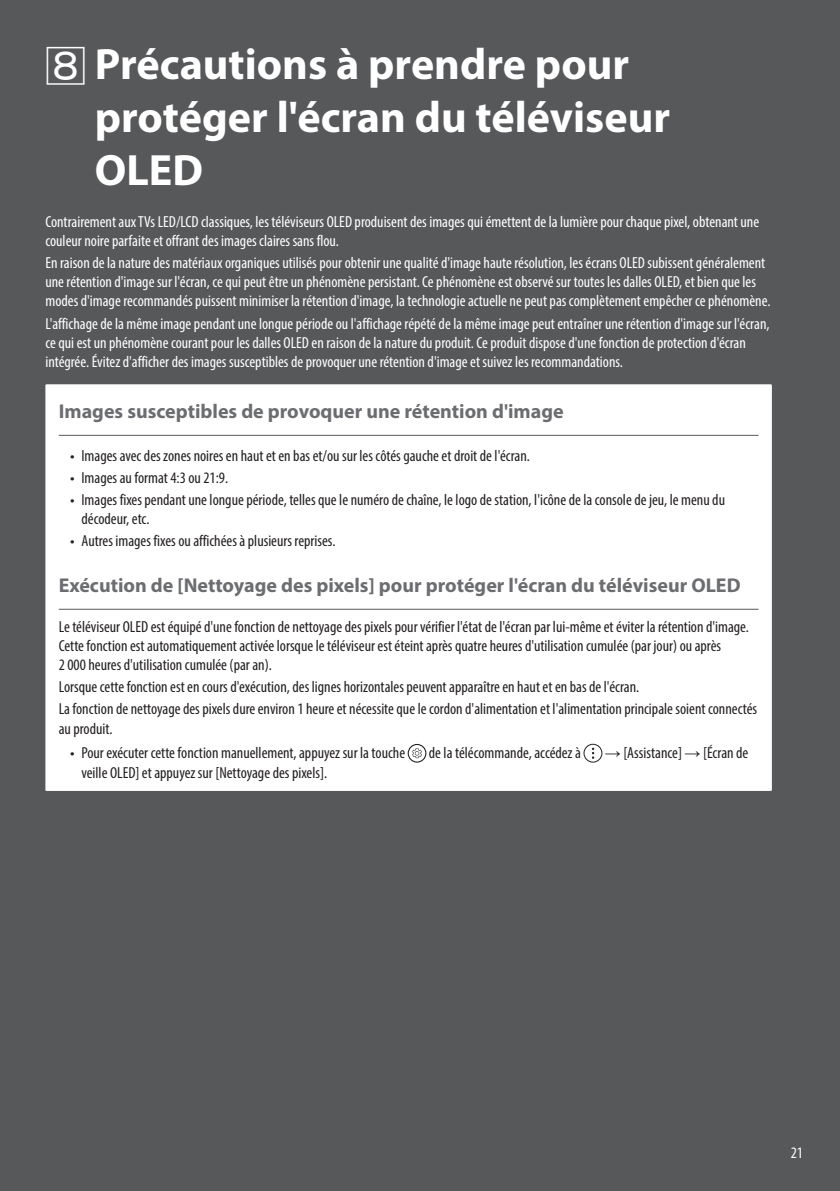
<style>
.page{position:relative;width:840px;height:1191px;background:#fff}
.page>*{position:absolute;margin:0;border:0;box-sizing:border-box;transform-origin:0 0}
.Title1_White{font:700 44px/52.8px "Myriad Pro";color:#fff}
.t1{font:700 20px "Myriad Pro";color:#6c6d70}
.t2{font:condensed 16px/19.2px "Myriad Pro";color:#231f20}
.Body{font:condensed 16px/19.2px "Myriad Pro";color:#fff}
.Page_Number_Right{font:condensed 16px "Myriad Pro";color:#fff}
.s1{font-family:"LG Smart";font-stretch:normal}
.s2{font-family:"Arial";font-stretch:normal}
</style>
<div class="page">
<div style="left:0;top:0;width:839px;height:1191px;background:#57585a"></div>
<div style="left:46px;top:385px;width:724px;height:405px;background:#fff"></div>
<hr style="left:59px;top:435px;width:699px;height:1px;background:#57585a">
<hr style="left:59px;top:609px;width:699px;height:1px;background:#57585a">
<div style="left:407px;top:744px;width:19px;height:18px;border:1px solid #231f20;border-radius:50%"></div>
<svg style="left:412px;top:748px;width:9px;height:10px"></svg>
<div style="left:583px;top:743px;width:19px;height:19px;border:1px solid #231f20;border-radius:50%"></div>
<svg style="left:592px;top:747px;width:2px;height:12px"></svg>
<div style="left:45px;top:384px;width:726px;height:407px;border:2px solid #fff"></div>
<p class="Title1_White" style="left:95px;top:37px;width:576px">Précautions à prendre pour protéger l'écran du téléviseur<br>OLED</p>
<p class="Body" style="left:45px;top:212px;width:714px">Contrairement aux TVs LED/LCD classiques, les téléviseurs OLED produisent des images qui émettent de la lumière pour chaque pixel, obtenant une couleur noire parfaite et offrant des images claires sans flou.</p>
<p class="Body" style="left:45px;top:253px;width:726px">En raison de la nature des matériaux organiques utilisés pour obtenir une qualité d'image haute résolution, les écrans OLED subissent généralement une rétention d'image sur l'écran, ce qui peut être un phénomène persistant. Ce phénomène est observé sur toutes les dalles OLED, et bien que les modes d'image recommandés puissent minimiser la rétention d'image, la technologie actuelle ne peut pas complètement empêcher ce phénomène.</p>
<p class="Body" style="left:45px;top:313px;width:725px">L'affichage de la même image pendant une longue période ou l'affichage répété de la même image peut entraîner une rétention d'image sur l'écran, ce qui est un phénomène courant pour les dalles OLED en raison de la nature du produit. Ce produit dispose d'une fonction de protection d'écran intégrée. Évitez d'afficher des images susceptibles de provoquer une rétention d'image et suivez les recommandations.</p>
<p class="t1" style="left:59px;top:398px;width:506px">Images susceptibles de provoquer une rétention d'image</p>
<p class="t2" style="left:70px;top:445px;width:461px"><span class="s1">•</span> Images avec des zones noires en haut et en bas et/ou sur les côtés gauche et droit de l'écran.</p>
<p class="t2" style="left:70px;top:467px;width:159px"><span class="s1">•</span> Images au format 4:3 ou 21:9.</p>
<p class="t2" style="left:81px;top:490px;width:644px;text-indent:-11px"><span class="s1">•</span> Images fixes pendant une longue période, telles que le numéro de chaîne, le logo de station, l'icône de la console de jeu, le menu du décodeur, etc.</p>
<p class="t2" style="left:70px;top:531px;width:267px"><span class="s1">•</span> Autres images fixes ou affichées à plusieurs reprises.</p>
<p class="t1" style="left:59px;top:572px;width:683px">Exécution de [Nettoyage des pixels] pour protéger l'écran du téléviseur OLED</p>
<p class="t2" style="left:59px;top:616px;width:691px">Le téléviseur OLED est équipé d'une fonction de nettoyage des pixels pour vérifier l'état de l'écran par lui-même et éviter la rétention d'image.<br>Cette fonction est automatiquement activée lorsque le téléviseur est éteint après quatre heures d'utilisation cumulée (par jour) ou après<br>2 000 heures d'utilisation cumulée (par an).</p>
<p class="t2" style="left:59px;top:676px;width:699px;line-height:22px">Lorsque cette fonction est en cours d'exécution, des lignes horizontales peuvent apparaître en haut et en bas de l'écran.<br>La fonction de nettoyage des pixels dure environ 1 heure et nécessite que le cordon d'alimentation et l'alimentation principale soient connectés</p>
<p class="t2" style="left:59px;top:718px;width:55px">au produit.</p>
<p class="t2" style="left:70px;top:743px;width:336px"><span class="s1">•</span> Pour exécuter cette fonction manuellement, appuyez sur la touche</p>
<p class="t2" style="left:428px;top:743px;width:153px">de la télécommande, accédez à</p>
<p class="t2" style="left:604px;top:743px;width:145px"><span class="s2">→</span> [Assistance] <span class="s2">→</span> [Écran de</p>
<p class="t2" style="left:81px;top:762px;width:247px">veille OLED] et appuyez sur [Nettoyage des pixels].</p>
<p class="Page_Number_Right" style="left:790px;top:1142px;width:14px">21</p>
</div>
